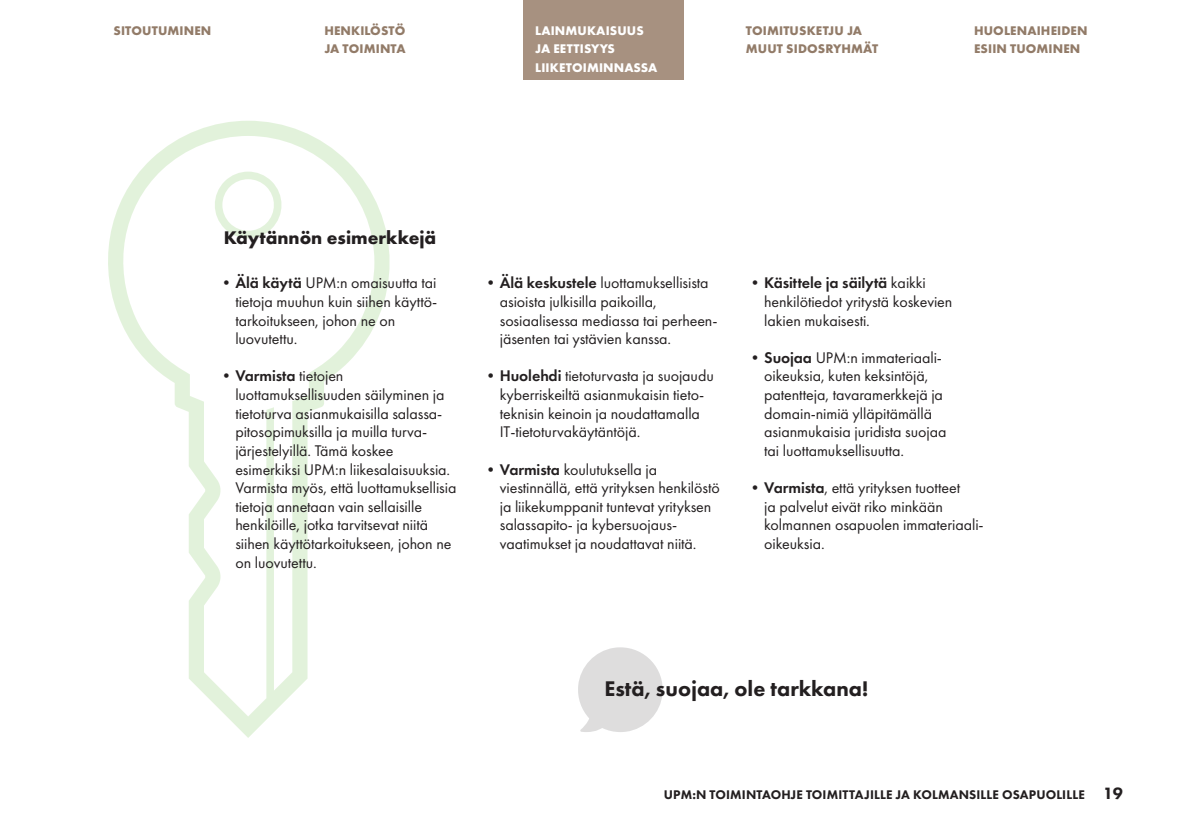
<style>
.page{position:relative;width:1191px;height:840px;background:#fff}
.page>*{position:absolute;margin:0;border:0;box-sizing:border-box;transform-origin:0 0}
.QUOTE{font:800 22px "Futura PT";color:#231f20}
.BODY_bullets_heading{font:700 19px "Futura PT";color:#231f20}
.t1{font:16px/18.6px "Futura PT";letter-spacing:-.005em;color:#231f20}
.NAVIGATION{font:700 13px/18px "Futura PT";letter-spacing:.01em;color:#927b68}
.t2{font:800 13px "Futura PT";letter-spacing:.01em;color:#231f20}
.NAVIGATION-2{font:700 13px/18px "Futura PT";letter-spacing:.01em;color:#fff}
.s1{font-weight:600}
.s2{font-size:17px}
</style>
<div class="page">
<svg style="left:108px;top:121px;width:282px;height:616px"></svg>
<svg style="left:578px;top:647px;width:85px;height:84px"></svg>
<div style="left:524px;top:0;width:160px;height:79px;background:#a79180"></div>
<p class="NAVIGATION" style="left:324px;top:22px;width:83px">HENKILÖSTÖ<br>JA TOIMINTA</p>
<p class="NAVIGATION" style="left:113px;top:22px;width:99px">SITOUTUMINEN</p>
<p class="NAVIGATION" style="left:746px;top:22px;width:134px">TOIMITUSKETJU JA<br>MUUT SIDOSRYHMÄT</p>
<p class="NAVIGATION" style="left:974px;top:22px;width:115px">HUOLENAIHEIDEN<br>ESIIN TUOMINEN</p>
<p class="NAVIGATION-2" style="left:535px;top:22px;width:124px">LAINMUKAISUUS<br>JA EETTISYYS<br>LIIKETOIMINNASSA</p>
<p class="BODY_bullets_heading" style="left:224px;top:225px;width:214px">Käytännön esimerkkejä</p>
<p class="t1" style="left:235px;top:273px;width:203px;text-indent:-17px">•<span class="s1">Älä käytä</span> UPM:n omaisuutta tai tietoja muuhun kuin siihen käyttö&shy;tarkoitukseen, johon ne on luovutettu.</p>
<p class="t1" style="left:235px;top:366px;width:223px;text-indent:-17px">•<span class="s1">Varmista</span> tietojen luottamuksellisuuden säilyminen ja tietoturva asianmukaisilla salassa&shy;pitosopimuksilla ja muilla turva&shy;järjestelyillä. Tämä koskee esimerkiksi UPM:n liikesalaisuuksia.<br>Varmista myös, että luottamuksellisia tietoja annetaan vain sellaisille henkilöille, jotka tarvitsevat niitä siihen käyttötarkoitukseen, johon ne on luovutettu.</p>
<p class="t1" style="left:500px;top:273px;width:219px;text-indent:-17px">•<span class="s1">Älä keskustele</span> luottamuksellisista asioista julkisilla paikoilla, sosiaalisessa mediassa tai perheen&shy;jäsenten tai ystävien kanssa.</p>
<p class="t1" style="left:500px;top:366px;width:215px;text-indent:-17px">•<span class="s1">Huolehdi</span> tietoturvasta ja suojaudu kyberriskeiltä asianmukaisin tieto&shy;teknisin keinoin ja noudattamalla IT-tietoturvakäytäntöjä.</p>
<p class="t1" style="left:500px;top:459px;width:221px;text-indent:-17px">•<span class="s1">Varmista</span> koulutuksella ja viestinnällä, että yrityksen henkilöstö ja liikekumppanit tuntevat yrityksen salassapito- ja kybersuojaus&shy;vaatimukset ja noudattavat niitä.</p>
<p class="t1" style="left:764px;top:273px;width:190px;text-indent:-17px">•<span class="s1">Käsittele ja säilytä</span> kaikki henkilötiedot yritystä koskevien lakien mukaisesti.</p>
<p class="t1" style="left:764px;top:348px;width:184px;text-indent:-17px">•<span class="s1">Suojaa</span> UPM:n immateriaali&shy;oikeuksia, kuten keksintöjä, patentteja, tavaramerkkejä ja domain-nimiä ylläpitämällä asianmukaisia juridista suojaa tai luottamuksellisuutta.</p>
<p class="t1" style="left:764px;top:478px;width:221px;text-indent:-17px">•<span class="s1">Varmista</span>, että yrityksen tuotteet<br>ja palvelut eivät riko minkään kolmannen osapuolen immateriaali&shy;oikeuksia.</p>
<p class="QUOTE" style="left:604px;top:675px;width:265px">Estä, suojaa, ole tarkkana!</p>
<p class="t2" style="left:664px;top:786px;width:460px">UPM:N TOIMINTAOHJE TOIMITTAJILLE JA KOLMANSILLE OSAPUOLILLE <span class="s2">19</span></p>
</div>
